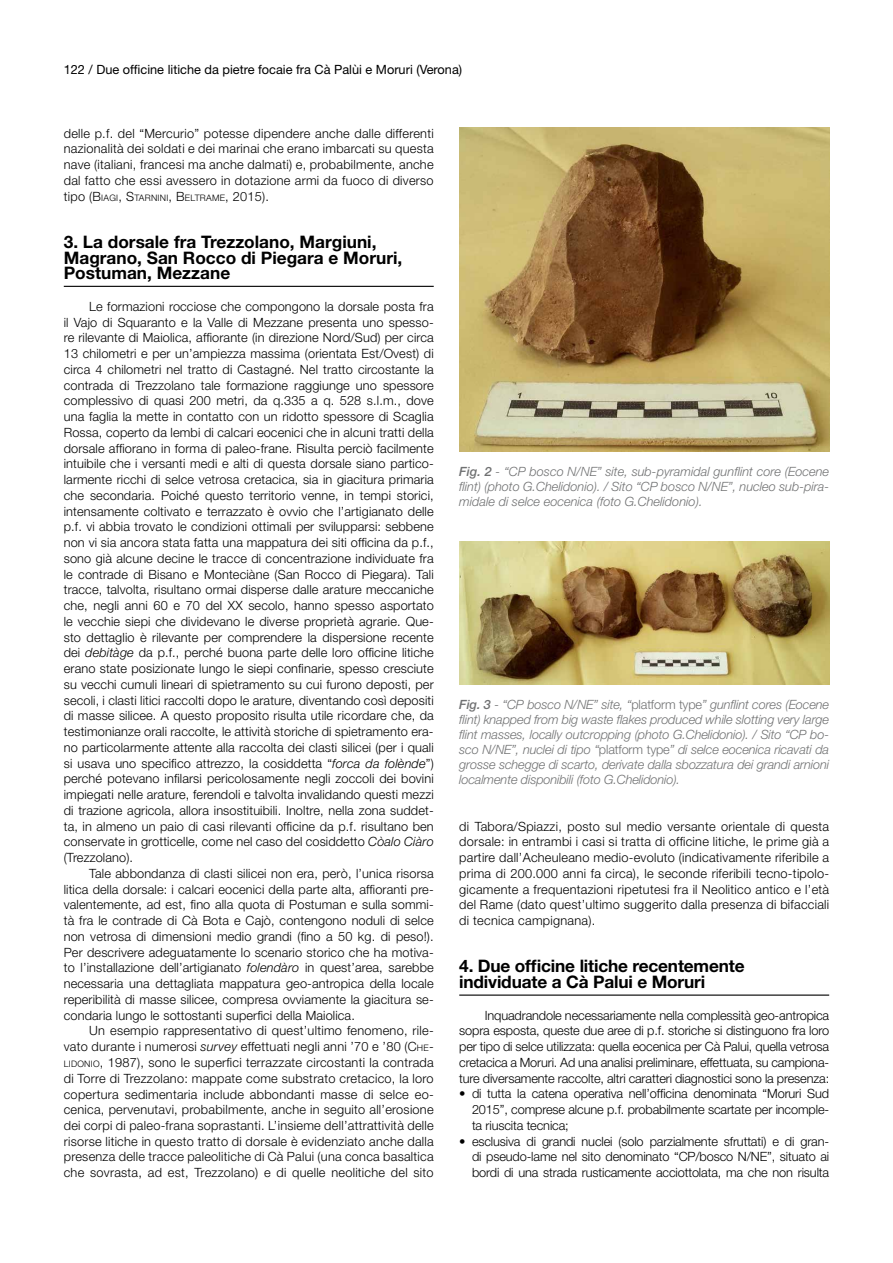
<style>
.page{position:relative;width:893px;height:1263px;background:#fff}
.page>*{position:absolute;margin:0;border:0;box-sizing:border-box;transform-origin:0 0}
.t1{font:700 17.25px/15.8px "Helvetica Neue";color:#000}
.t2{font:300 12.75px/15.8px "Helvetica Neue";letter-spacing:.01em;color:#000;text-align:justify}
.t3{font:italic 300 12.75px/15px "Helvetica Neue";letter-spacing:-.005em;color:#707172;text-align:justify}
.t4{font:12.75px "Helvetica Neue";color:#000}
.t5{font:300 8.85px "Helvetica Neue";letter-spacing:.03em;color:#000}
.s1{font-size:12.75px}
.s2{font-style:italic}
.s3{font-style:inherit}
.s4{font-size:8.85px}
.s5{font-weight:500}
.s6{font-style:normal}
</style>
<div class="page">
<hr style="left:64px;top:286px;width:370px;height:1px;background:#000">
<hr style="left:459px;top:994px;width:370px;height:2px;background:#000">
<img style="left:459px;top:128px;width:370px;height:323px">
<img style="left:459px;top:541px;width:370px;height:143px">
<p class="t4" style="left:64px;top:62px;width:400px">122 / Due officine litiche da pietre focaie fra Cà Palùi e Moruri (Verona)</p>
<p class="t2" style="left:64px;top:125px;width:371px">delle p.f. del “Mercurio” potesse dipendere anche dalle differenti nazionalità dei soldati e dei marinai che erano imbarcati su questa nave (italiani, francesi ma anche dalmati) e, probabilmente, anche dal fatto che essi avessero in dotazione armi da fuoco di diverso</p>
<p class="t5" style="left:64px;top:192px;width:207px"><span class="s1">tipo (</span><span class="s1">B</span>IAGI<span class="s1">, S</span>TARNINI<span class="s1">, B</span>ELTRAME<span class="s1">, 2015).</span></p>
<h1 class="t1" style="left:64px;top:233px;width:340px">3. La dorsale fra Trezzolano, Margiuni,<br>Magrano, San Rocco di Piegara e Moruri,<br>Postuman, Mezzane</h1>
<p class="t2" style="left:64px;top:298px;width:371px;text-indent:26px">Le formazioni rocciose che compongono la dorsale posta fra il Vajo di Squaranto e la Valle di Mezzane presenta uno spesso&shy;re rilevante di Maiolica, affiorante (in direzione Nord/Sud) per circa 13 chilometri e per un’ampiezza massima (orientata Est/Ovest) di circa 4 chilometri nel tratto di Castagné. Nel tratto circostante la contrada di Trezzolano tale formazione raggiunge uno spessore complessivo di quasi 200 metri, da q.335 a q. 528 s.l.m., dove una faglia la mette in contatto con un ridotto spessore di Scaglia Rossa, coperto da lembi di calcari eocenici che in alcuni tratti della dorsale affiorano in forma di paleo-frane. Risulta perciò facilmente intuibile che i versanti medi e alti di questa dorsale siano partico&shy;larmente ricchi di selce vetrosa cretacica, sia in giacitura primaria che secondaria. Poiché questo territorio venne, in tempi storici, intensamente coltivato e terrazzato è ovvio che l’artigianato delle p.f. vi abbia trovato le condizioni ottimali per svilupparsi: sebbene non vi sia ancora stata fatta una mappatura dei siti officina da p.f., sono già alcune decine le tracce di concentrazione individuate fra le contrade di Bisano e Monteciàne (San Rocco di Piegara). Tali tracce, talvolta, risultano ormai disperse dalle arature meccaniche che, negli anni 60 e 70 del XX secolo, hanno spesso asportato le vecchie siepi che dividevano le diverse proprietà agrarie. Que&shy;sto dettaglio è rilevante per comprendere la dispersione recente dei <span class="s2">debitàge</span> da p.f., perché buona parte delle loro officine litiche erano state posizionate lungo le siepi confinarie, spesso cresciute su vecchi cumuli lineari di spietramento su cui furono deposti, per secoli, i clasti litici raccolti dopo le arature, diventando così depositi di masse silicee. A questo proposito risulta utile ricordare che, da testimonianze orali raccolte, le attività storiche di spietramento era&shy;no particolarmente attente alla raccolta dei clasti silicei (per i quali si usava uno specifico attrezzo, la cosiddetta “<span class="s2">forca da folènde</span>”) perché potevano infilarsi pericolosamente negli zoccoli dei bovini impiegati nelle arature, ferendoli e talvolta invalidando questi mezzi di trazione agricola, allora insostituibili. Inoltre, nella zona suddet&shy;ta, in almeno un paio di casi rilevanti officine da p.f. risultano ben conservate in grotticelle, come nel caso del cosiddetto <span class="s2">Còalo Ciàro </span>(Trezzolano).</p>
<p class="t2" style="left:64px;top:865px;width:371px;text-indent:26px">Tale abbondanza di clasti silicei non era, però, l’unica risorsa litica della dorsale: i calcari eocenici della parte alta, affioranti pre&shy;valentemente, ad est, fino alla quota di Postuman e sulla sommi&shy;tà fra le contrade di Cà Bota e Cajò, contengono noduli di selce non vetrosa di dimensioni medio grandi (fino a 50 kg. di peso!).<br>Per descrivere adeguatamente lo scenario storico che ha motiva&shy;to l’installazione dell’artigianato <span class="s2">folendàro</span> in quest’area, sarebbe necessaria una dettagliata mappatura geo-antropica della locale reperibilità di masse silicee, compresa ovviamente la giacitura se&shy;condaria lungo le sottostanti superfici della Maiolica.</p>
<p class="t2" style="left:64px;top:1023px;width:371px;text-indent:26px">Un esempio rappresentativo di quest’ultimo fenomeno, rile&shy;vato durante i numerosi <span class="s2">survey</span> effettuati negli anni ’70 e ’80 (<span class="s3">C</span><span class="s4">HE</span><span class="s3">-</span><span class="s4">LIDONIO</span>, 1987), sono le superfici terrazzate circostanti la contrada di Torre di Trezzolano: mappate come substrato cretacico, la loro copertura sedimentaria include abbondanti masse di selce eo&shy;cenica, pervenutavi, probabilmente, anche in seguito all’erosione dei corpi di paleo-frana soprastanti. L’insieme dell’attrattività delle risorse litiche in questo tratto di dorsale è evidenziato anche dalla presenza delle tracce paleolitiche di Cà Palui (una conca basaltica che sovrasta, ad est, Trezzolano) e di quelle neolitiche del sito</p>
<p class="t3" style="left:459px;top:464px;width:371px"><span class="s5">Fig. 2</span> - “CP bosco N/NE” site, sub-pyramidal gunflint core (Eocene flint) (photo G.Chelidonio). / Sito “CP bosco N/NE”, nucleo sub-pira&shy;midale di selce eocenica (foto G.Chelidonio).</p>
<p class="t3" style="left:459px;top:697px;width:371px"><span class="s5">Fig. 3</span> - “CP bosco N/NE” site, “<span class="s6">platform type</span>” gunflint cores (Eocene flint) knapped from big waste flakes produced while slotting very large flint masses, locally outcropping (photo G.Chelidonio). / Sito “CP bo&shy;sco N/NE”, nuclei di tipo “<span class="s6">platform type</span>” di selce eocenica ricavati da grosse schegge di scarto, derivate dalla sbozzatura dei grandi arnioni localmente disponibili (foto G.Chelidonio).</p>
<p class="t2" style="left:459px;top:818px;width:371px">di Tabora/Spiazzi, posto sul medio versante orientale di questa dorsale: in entrambi i casi si tratta di officine litiche, le prime già a partire dall’Acheuleano medio-evoluto (indicativamente riferibile a prima di 200.000 anni fa circa), le seconde riferibili tecno-tipolo&shy;gicamente a frequentazioni ripetutesi fra il Neolitico antico e l’età del Rame (dato quest’ultimo suggerito dalla presenza di bifacciali di tecnica campignana).</p>
<h1 class="t1" style="left:459px;top:958px;width:287px">4. Due officine litiche recentemente individuate a Cà Palui e Moruri</h1>
<p class="t2" style="left:459px;top:1007px;width:371px;text-indent:26px">Inquadrandole necessariamente nella complessità geo-antropica sopra esposta, queste due aree di p.f. storiche si distinguono fra loro per tipo di selce utilizzata: quella eocenica per Cà Palui, quella vetrosa cretacica a Moruri. Ad una analisi preliminare, effettuata, su campiona&shy;ture diversamente raccolte, altri caratteri diagnostici sono la presenza:</p>
<p class="t2" style="left:472px;top:1086px;width:359px;text-indent:-13px">• di tutta la catena operativa nell’officina denominata “Moruri Sud 2015”, comprese alcune p.f. probabilmente scartate per incomple&shy;ta riuscita tecnica;</p>
<p class="t2" style="left:472px;top:1133px;width:359px;text-indent:-13px">• esclusiva di grandi nuclei (solo parzialmente sfruttati) e di gran&shy;di pseudo-lame nel sito denominato “CP/bosco N/NE”, situato ai bordi di una strada rusticamente acciottolata, ma che non risulta</p>
</div>
